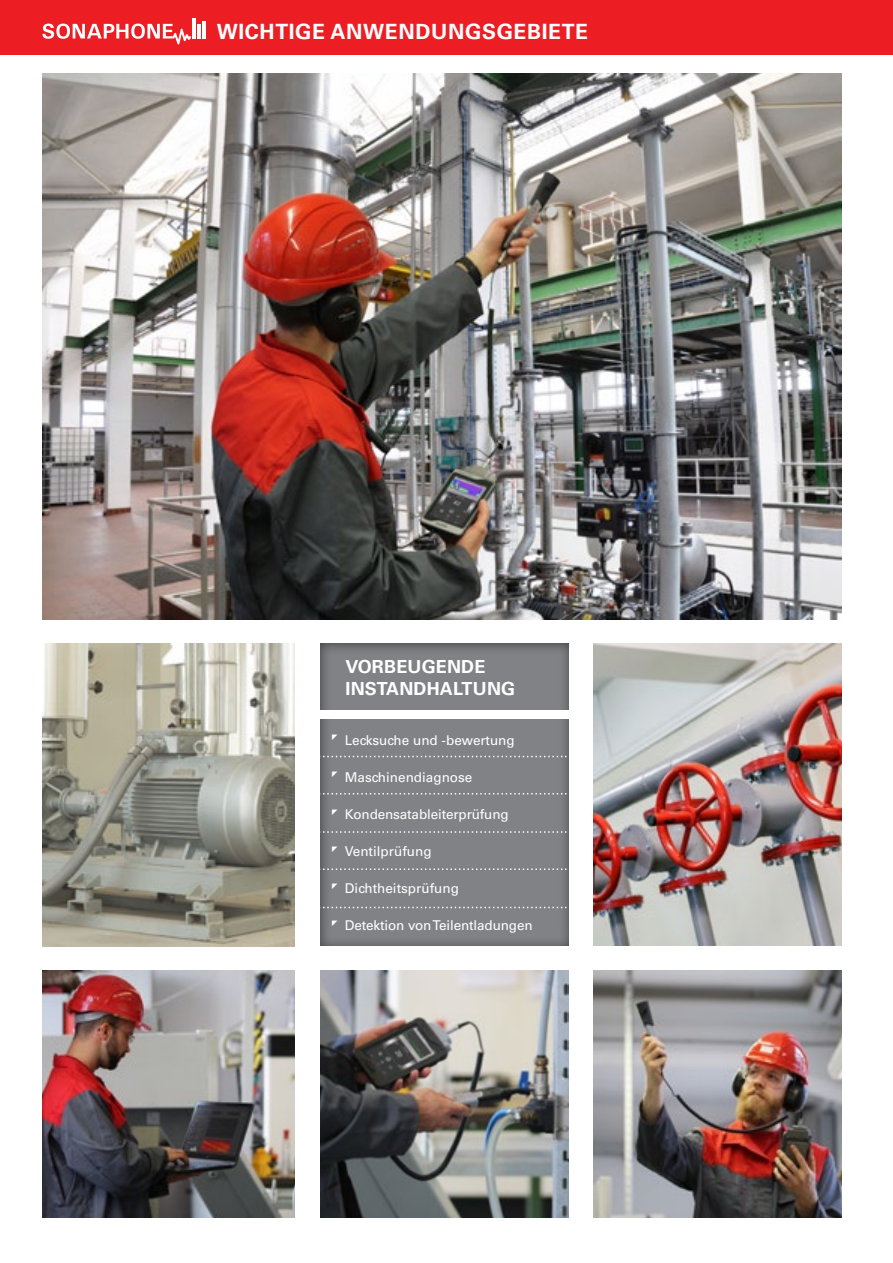
<style>
.page{position:relative;width:893px;height:1263px;background:#fff}
.page>*{position:absolute;margin:0;border:0;box-sizing:border-box;transform-origin:0 0}
.t1{font:700 21px "Univers LT Std";letter-spacing:.03em;color:#fff}
.t2{font:700 18px/21.6px "Univers LT Std";letter-spacing:.01em;color:#fff}
.t3{font:13.5px "Univers LT Std";color:#fff}
</style>
<div class="page">
<div style="left:0;top:0;width:884px;height:54px;background:#ed1d24"></div>
<div style="left:861px;top:0;width:32px;height:54px;background:#ed1d24"></div>
<div style="left:306px;top:631px;width:276px;height:315px;background:#000;opacity:.5"></div>
<img style="left:42px;top:74px;width:800px;height:546px">
<img style="left:42px;top:971px;width:253px;height:246px">
<img style="left:321px;top:971px;width:248px;height:246px">
<img style="left:594px;top:971px;width:248px;height:246px">
<div style="left:317px;top:710px;width:256px;height:9px;background:#fff"></div>
<svg style="left:306px;top:756px;width:288px;height:1px"></svg>
<svg style="left:306px;top:868px;width:288px;height:2px"></svg>
<svg style="left:306px;top:907px;width:288px;height:1px"></svg>
<svg style="left:306px;top:793px;width:288px;height:1px"></svg>
<svg style="left:306px;top:831px;width:288px;height:2px"></svg>
<img style="left:42px;top:644px;width:253px;height:302px">
<img style="left:594px;top:644px;width:248px;height:301px">
<svg style="left:42px;top:19px;width:163px;height:25px"></svg>
<svg style="left:332px;top:735px;width:5px;height:5px"></svg>
<svg style="left:332px;top:772px;width:5px;height:5px"></svg>
<svg style="left:332px;top:809px;width:5px;height:5px"></svg>
<svg style="left:332px;top:846px;width:5px;height:6px"></svg>
<svg style="left:332px;top:883px;width:5px;height:6px"></svg>
<svg style="left:332px;top:920px;width:5px;height:6px"></svg>
<h1 class="t1" style="left:217px;top:19px;width:373px">WICHTIGE ANWENDUNGSGEBIETE</h1>
<h2 class="t2" style="left:346px;top:656px;width:171px">VORBEUGENDE<br>INSTANDHALTUNG</h2>
<p class="t3" style="left:345px;top:732px;width:171px">Lecksuche und -bewertung</p>
<p class="t3" style="left:345px;top:769px;width:129px">Maschinendiagnose</p>
<p class="t3" style="left:345px;top:806px;width:165px">Kondensatableiterprüfung</p>
<p class="t3" style="left:345px;top:843px;width:88px">Ventilprüfung</p>
<p class="t3" style="left:345px;top:880px;width:116px">Dichtheitsprüfung</p>
<p class="t3" style="left:345px;top:918px;width:189px">Detektion von Teilentladungen</p>
</div>
